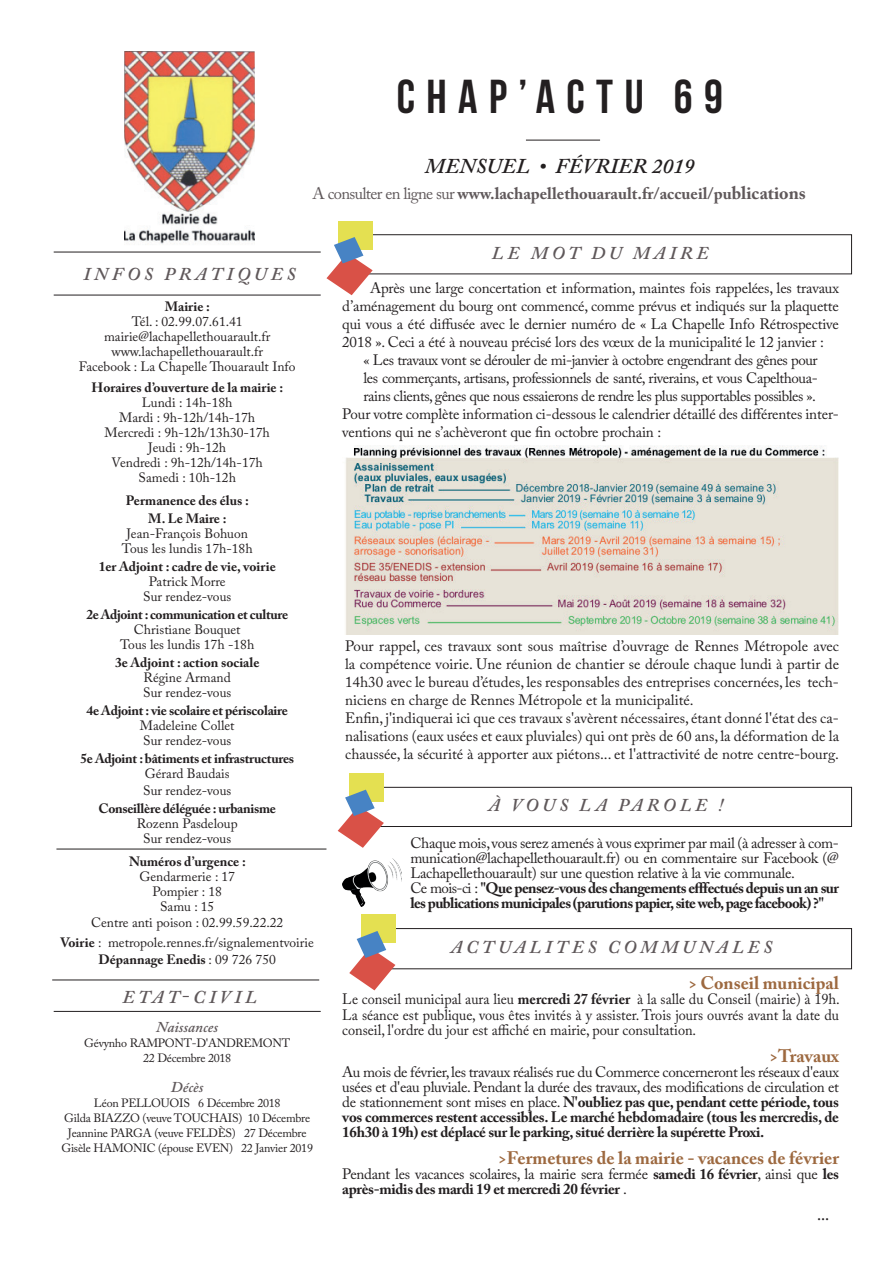
<style>
.page{position:relative;width:893px;height:1263px;background:#fff}
.page>*{position:absolute;margin:0;border:0;box-sizing:border-box;transform-origin:0 0}
.t1{font:47.55px "Bebas Neue";letter-spacing:.24em;color:#231f20}
.t2{font:italic 600 21px "Adobe Caslon Pro";letter-spacing:.01em;color:#231f20}
.t3{font:italic 600 18px "Adobe Caslon Pro";letter-spacing:.215em;color:#5f585a}
.t4{font:700 18px "Adobe Caslon Pro";color:#9d6940}
.t5{font:18px "Minion Pro";color:#231f20}
.t6{font:700 16.5px "Adobe Caslon Pro";color:#5f585a}
.t7{font:15px/18px "Adobe Caslon Pro";letter-spacing:-.01em;color:#231f20;text-align:justify}
.t8{font:15px "Adobe Caslon Pro";letter-spacing:-.03em;color:#231f20}
.t9{font:15px/15px "Adobe Caslon Pro";letter-spacing:-.01em;color:#231f20;text-align:justify;scale:.95 1}
.t10{font:700 15px/15px "Adobe Caslon Pro";letter-spacing:-.02em;color:#231f20}
.t11{font:italic 600 15px "Adobe Caslon Pro";color:#5f585a}
.t12{font:13.5px/15px "Adobe Caslon Pro";color:#231f20;text-align:center}
.t13{font:700 13.5px/18px "Adobe Caslon Pro";letter-spacing:-.015em;color:#231f20;text-align:center}
.t14{font:12px/15px "Adobe Caslon Pro";letter-spacing:-.02em;color:#231f20;text-align:center}
.s1{font-weight:400}
.s2{font-size:18px}
.s3{font-weight:700}
</style>
<div class="page">
<img style="left:124px;top:52px;width:131px;height:192px">
<hr style="left:54px;top:295px;width:267px;height:1px;background:#231f20">
<hr style="left:54px;top:252px;width:267px;height:1px;background:#231f20">
<div style="left:360px;top:787px;width:492px;height:40px;border:1px solid #231f20"></div>
<hr style="left:526px;top:140px;width:74px;height:1px;background:#231f20">
<hr style="left:54px;top:1011px;width:267px;height:1px;background:#231f20">
<hr style="left:52px;top:980px;width:267px;height:1px;background:#231f20">
<hr style="left:56px;top:849px;width:270px;height:1px;background:#231f20">
<div style="left:349px;top:773px;width:35px;height:29px;background:#e4e051"></div>
<svg style="left:338px;top:790px;width:46px;height:58px"></svg>
<div style="left:371px;top:928px;width:481px;height:41px;border:1px solid #231f20"></div>
<div style="left:361px;top:914px;width:35px;height:29px;background:#e4e051"></div>
<svg style="left:349px;top:931px;width:46px;height:59px"></svg>
<img style="left:342px;top:859px;width:60px;height:48px">
<div style="left:348px;top:234px;width:504px;height:40px;border:1px solid #231f20"></div>
<div style="left:338px;top:221px;width:35px;height:28px;background:#e4e051"></div>
<svg style="left:326px;top:237px;width:47px;height:58px"></svg>
<img style="left:345px;top:445px;width:494px;height:190px">
<h1 class="t1" style="left:397px;top:70px;width:328px">CHAP’ACTU 69</h1>
<h2 class="t2" style="left:425px;top:153px;width:271px">MENSUEL • FÉVRIER 2019</h2>
<p class="t6" style="left:313px;top:183px;width:495px"><span class="s1">A consulter en ligne sur</span> www.lachapellethouarault.fr/accueil/pu<span class="s2">blications</span></p>
<p class="t3" style="left:84px;top:263px;width:213px">INFOS PRATIQUES</p>
<p class="t13" style="left:165px;top:298px;width:47px">Mairie :</p>
<p class="t12" style="left:79px;top:314px;width:218px">Tél. : 02.99.07.61.41 mairie@lachapellethouarault.fr www.lachapellethouarault.fr<br>Facebook : La Chapelle Thouarault Info</p>
<p class="t13" style="left:92px;top:378px;width:193px">Horaires d’ouverture de la mairie :</p>
<p class="t12" style="left:105px;top:395px;width:167px">Lundi : 14h-18h<br>Mardi : 9h-12h/14h-17h<br>Mercredi : 9h-12h/13h30-17h<br>Jeudi : 9h-12h<br>Vendredi : 9h-12h/14h-17h<br>Samedi : 10h-12h</p>
<p class="t13" style="left:126px;top:492px;width:124px">Permanence des élus :<br>M. Le Maire :</p>
<p class="t12" style="left:122px;top:526px;width:132px">Jean-François Bohuon<br>Tous les lundis 17h-18h</p>
<p class="t13" style="left:99px;top:558px;width:179px">1er Adjoint : cadre de vie, voirie</p>
<p class="t12" style="left:143px;top:574px;width:90px">Patrick Morre<br>Sur rendez-vous</p>
<p class="t13" style="left:86px;top:606px;width:203px">2e Adjoint : communication et culture</p>
<p class="t12" style="left:120px;top:622px;width:136px">Christiane Bouquet<br>Tous les lundis 17h -18h</p>
<p class="t13" style="left:115px;top:654px;width:146px">3e Adjoint : action sociale</p>
<p class="t12" style="left:143px;top:670px;width:90px;text-align:left">Régine Armand<br>Sur rendez-vous</p>
<p class="t13" style="left:87px;top:702px;width:203px">4e Adjoint : vie scolaire et périscolaire</p>
<p class="t12" style="left:140px;top:718px;width:96px;text-align:left">Madeleine Collet<br>Sur rendez-vous</p>
<p class="t13" style="left:80px;top:750px;width:215px">5e Adjoint : bâtiments et infrastructures</p>
<p class="t12" style="left:143px;top:766px;width:90px;line-height:16.2px;text-align:left">Gérard Baudais<br>Sur rendez-vous</p>
<p class="t13" style="left:98px;top:799px;width:179px">Conseillère déléguée : urbanisme</p>
<p class="t12" style="left:137px;top:815px;width:102px">Rozenn Pasdeloup<br>Sur rendez-vous</p>
<p class="t13" style="left:129px;top:852px;width:118px">Numéros d’urgence :</p>
<p class="t12" style="left:91px;top:868px;width:194px;line-height:15.5px">Gendarmerie : 17<br>Pompier : 18<br>Samu : 15<br>Centre anti poison : 02.99.59.22.22</p>
<p class="t12" style="left:60px;top:935px;width:255px;line-height:16.2px"><span class="s3">Voirie</span> : metropole.rennes.fr/signalementvoirie<br><span class="s3">Dépannage Enedis</span> : 09 726 750</p>
<p class="t3" style="left:122px;top:986px;width:136px">ETAT-CIVIL</p>
<p class="t11" style="left:156px;top:1018px;width:64px">Naissances</p>
<p class="t14" style="left:84px;top:1035px;width:208px">Gévynho RAMPONT-D'ANDREMONT<br>22 Décembre 2018</p>
<p class="t11" style="left:171px;top:1078px;width:34px">Décès</p>
<p class="t14" style="left:61px;top:1095px;width:253px">Léon PELLOUOIS 6 Décembre 2018<br>Gilda BIAZZO (veuve TOUCHAIS) 10 Décembre Jeannine PARGA (veuve FELDÈS) 27 Décembre Gisèle HAMONIC (épouse EVEN) 22 Janvier 2019</p>
<p class="t3" style="left:492px;top:242px;width:218px">LE MOT DU MAIRE</p>
<p class="t7" style="left:342px;top:279px;width:498px;text-indent:28px">Après une large concertation et information, maintes fois rappelées, les travaux d’aménagement du bourg ont commencé, comme prévus et indiqués sur la plaquette qui vous a été diffusée avec le dernier numéro de « La Chapelle Info Rétrospective 2018 ». Ceci a été à nouveau précisé lors des vœux de la municipalité le 12 janvier :</p>
<p class="t8" style="left:364px;top:351px;width:456px">« Les travaux vont se dérouler de mi-janvier à octobre engendrant des gênes pour</p>
<p class="t8" style="left:364px;top:369px;width:456px">les commerçants, artisans, professionnels de santé, riverains, et vous Capelthoua-</p>
<p class="t8" style="left:364px;top:387px;width:454px">rains clients, gênes que nous essaierons de rendre les plus supportables possibles ».</p>
<p class="t7" style="left:342px;top:405px;width:498px">Pour votre complète information ci-dessous le calendrier détaillé des différentes inter-</p>
<p class="t7" style="left:342px;top:423px;width:320px">ventions qui ne s’achèveront que fin octobre prochain :</p>
<p class="t7" style="left:345px;top:637px;width:495px;text-align:left">Pour rappel, ces travaux sont sous maîtrise d’ouvrage de Rennes Métropole avec la compétence voirie. Une réunion de chantier se déroule chaque lundi à partir de 14h30 avec le bureau d’études, les responsables des entreprises concernées, les tech&shy;niciens en charge de Rennes Métropole et la municipalité.<br>Enfin, j'indiquerai ici que ces travaux s'avèrent nécessaires, étant donné l'état des ca&shy;nalisations (eaux usées et eaux pluviales) qui ont près de 60 ans, la déformation de la chaussée, la sécurité à apporter aux piétons... et l'attractivité de notre centre-bourg.</p>
<p class="t3" style="left:489px;top:795px;width:236px">À VOUS LA PAROLE !</p>
<p class="t7" style="left:410px;top:835px;width:430px;line-height:15px;text-align:left">Chaque mois, vous serez amenés à vous exprimer par mail (à adresser à com&shy;munication@lachapellethouarault.fr) ou en commentaire sur Facebook (@ Lachapellethouarault) sur une question relative à la vie communale.<br>Ce mois-ci : <span class="s3">"Que pensez-vous des changements efffectués depuis un an sur les publications municipales (parutions papier, site web, page facebook) ?"</span></p>
<p class="t3" style="left:451px;top:936px;width:323px">ACTUALITES COMMUNALES</p>
<p class="t4" style="left:688px;top:973px;width:152px">&gt; Conseil municipal</p>
<p class="t9" style="left:342px;top:992px;width:525px">Le conseil municipal aura lieu <span class="s3">mercredi 27 février</span> à la salle du Conseil (mairie) à 19h.<br>La séance est publique, vous êtes invités à y assister. Trois jours ouvrés avant la date du conseil, l'ordre du jour est affiché en mairie, pour consultation.</p>
<p class="t4" style="left:769px;top:1045px;width:71px">&gt;Travaux</p>
<p class="t7" style="left:342px;top:1064px;width:498px;line-height:15px">Au mois de février, les travaux réalisés rue du Commerce concerneront les réseaux d'eaux usées et d'eau pluviale. Pendant la durée des travaux, des modifications de circulation et de stationnement sont mises en place. <span class="s3">N'oubliez pas que, pendant cette période, tous vos commerces restent accessibles. Le marché hebdomadaire (tous les mercredis, de 16h30 à 19h) est déplacé sur le parking, situé derrière la supérette Proxi.</span></p>
<p class="t4" style="left:498px;top:1147px;width:342px">&gt;Fermetures de la mairie - vacances de février</p>
<p class="t10" style="left:342px;top:1166px;width:498px"><span class="s1">Pendant les vacances scolaires, la mairie sera fermée</span> samedi 16 février<span class="s1">, ainsi que</span> les après-midis des mardi 19 et mercredi 20 février <span class="s1">.</span></p>
<p class="t5" style="left:817px;top:1202px;width:13px">...</p>
</div>
